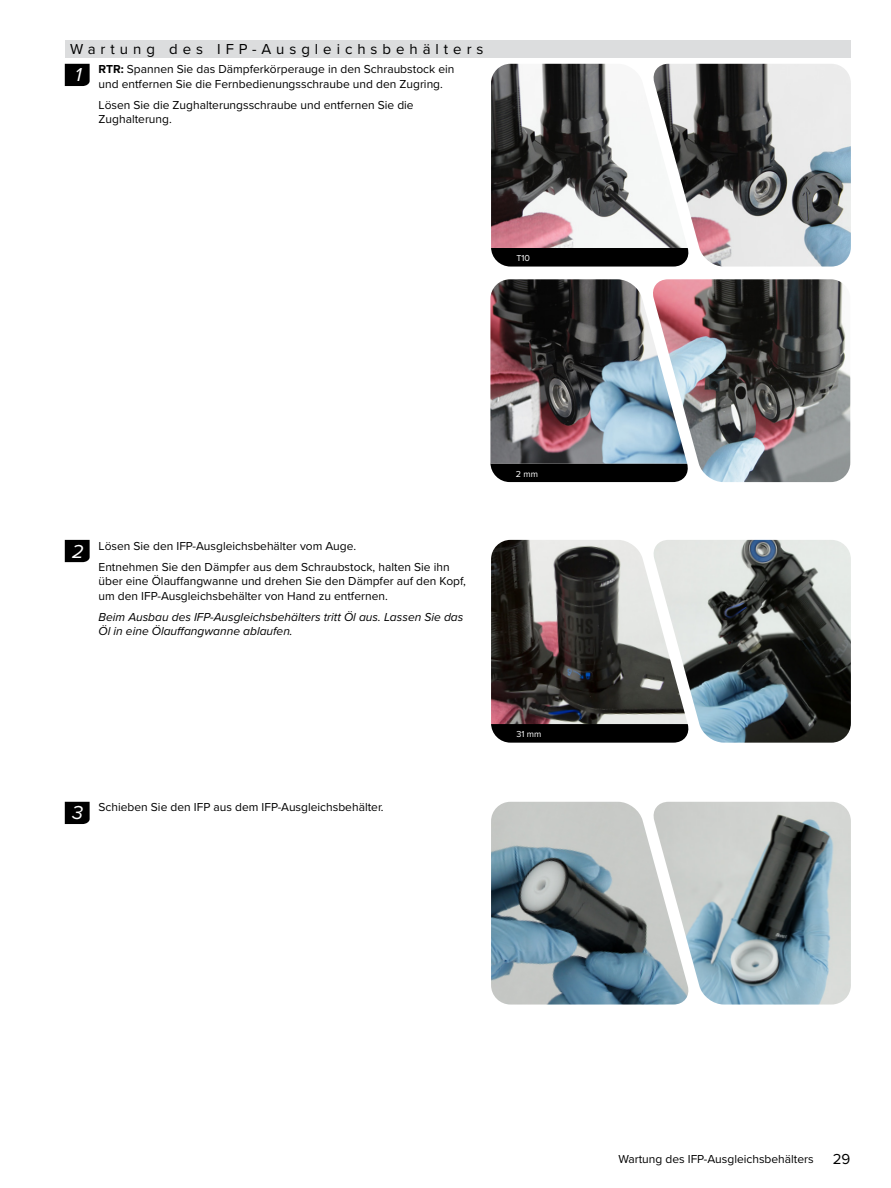
<style>
.page{position:relative;width:891px;height:1188px;background:#fff}
.page>*{position:absolute;margin:0;border:0;box-sizing:border-box;transform-origin:0 0}
.t1{font:italic 19.5px "Proxima Nova";color:#fff}
.Section_Title_-_Grey{font:15px "Proxima Nova";letter-spacing:.33em;color:#000}
.Normal_Text_-_Right{font:12px/14.4px "Proxima Nova";color:#000}
.Normal_Text_-_Right-2{font:italic 12px/14.4px "Proxima Nova";color:#000}
.t2{font:9px "Proxima Nova";color:#fff}
.s1{font-weight:700}
</style>
<div class="page">
<div style="left:65px;top:40px;width:785px;height:18px;background:#dcddde"></div>
<svg style="left:65px;top:64px;width:25px;height:22px"></svg>
<svg style="left:491px;top:248px;width:160px;height:19px;background:#0d0d0d"></svg>
<img style="left:491px;top:64px;width:160px;height:184px">
<img style="left:651px;top:64px;width:200px;height:203px">
<div style="left:490px;top:464px;width:161px;height:18px;background:#000"></div>
<img style="left:490px;top:279px;width:161px;height:185px">
<img style="left:651px;top:279px;width:199px;height:203px">
<div style="left:491px;top:724px;width:200px;height:19px;background:#000"></div>
<img style="left:491px;top:540px;width:160px;height:184px">
<img style="left:651px;top:540px;width:200px;height:203px">
<svg style="left:65px;top:540px;width:25px;height:22px"></svg>
<img style="left:491px;top:802px;width:160px;height:203px">
<img style="left:651px;top:802px;width:200px;height:203px">
<svg style="left:65px;top:802px;width:25px;height:22px"></svg>
<p class="Section_Title_-_Grey" style="left:70px;top:40px;width:415px">Wartung des IFP-Ausgleichsbehälters</p>
<p class="Normal_Text_-_Right" style="left:99px;top:63px;width:357px"><span class="s1">RTR:</span> Spannen Sie das Dämpferkörperauge in den Schraubstock ein und entfernen Sie die Fernbedienungsschraube und den Zugring.</p>
<p class="Normal_Text_-_Right" style="left:99px;top:98px;width:317px">Lösen Sie die Zughalterungsschraube und entfernen Sie die<br>Zughalterung.</p>
<p class="t1" style="left:75px;top:63px;width:8px">1</p>
<p class="t2" style="left:516px;top:253px;width:15px">T10</p>
<p class="t1" style="left:72px;top:539px;width:13px">2</p>
<p class="Normal_Text_-_Right" style="left:99px;top:539px;width:259px">Lösen Sie den IFP-Ausgleichsbehälter vom Auge.</p>
<p class="Normal_Text_-_Right" style="left:99px;top:560px;width:369px">Entnehmen Sie den Dämpfer aus dem Schraubstock, halten Sie ihn über eine Ölauffangwanne und drehen Sie den Dämpfer auf den Kopf, um den IFP-Ausgleichsbehälter von Hand zu entfernen.</p>
<p class="Normal_Text_-_Right-2" style="left:99px;top:610px;width:366px">Beim Ausbau des IFP-Ausgleichsbehälters tritt Öl aus. Lassen Sie das<br>Öl in eine Ölauffangwanne ablaufen.</p>
<p class="t1" style="left:72px;top:801px;width:12px">3</p>
<p class="Normal_Text_-_Right" style="left:99px;top:801px;width:287px">Schieben Sie den IFP aus dem IFP-Ausgleichsbehälter.</p>
<p class="t2" style="left:516px;top:468px;width:24px">2 mm</p>
<p class="t2" style="left:516px;top:729px;width:26px">31 mm</p>
<p class="Normal_Text_-_Right" style="left:618px;top:1152px;width:197px">Wartung des IFP-Ausgleichsbehälters</p>
<p class="Section_Title_-_Grey" style="left:833px;top:1150px;width:19px">29</p>
</div>
